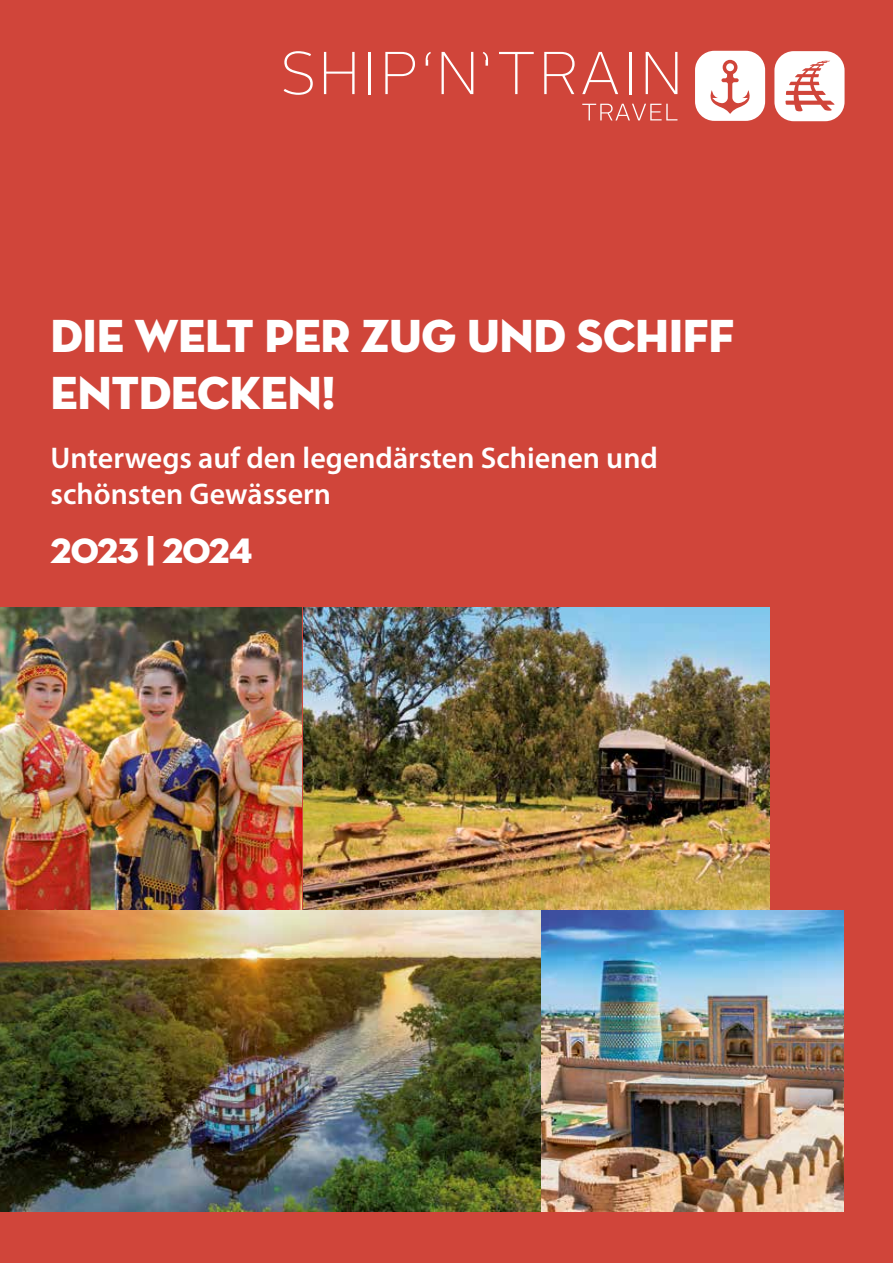
<style>
.page{position:relative;width:893px;height:1263px;background:#d0453a}
.page>*{position:absolute;margin:0;border:0;box-sizing:border-box;transform-origin:0 0}
.t1{font:47.25px/57px "Neutra Disp Titling";letter-spacing:-.01em;color:#fff}
.t2{font:36px "Neutra Disp Titling";letter-spacing:-.025em;color:#fff}
.t3{font:600 30px/36px "Myriad Pro";color:#fff}
</style>
<div class="page">
<img style="left:0;top:608px;width:770px;height:301px">
<img style="left:0;top:910px;width:540px;height:302px">
<img style="left:542px;top:910px;width:301px;height:302px">
<svg style="left:582px;top:104px;width:95px;height:16px"></svg>
<svg style="left:284px;top:51px;width:29px;height:44px"></svg>
<svg style="left:324px;top:52px;width:31px;height:42px"></svg>
<hr style="left:369px;top:52px;width:2px;height:42px;background:#fff">
<svg style="left:385px;top:52px;width:30px;height:42px"></svg>
<svg style="left:426px;top:52px;width:5px;height:14px"></svg>
<svg style="left:442px;top:52px;width:31px;height:42px"></svg>
<svg style="left:483px;top:52px;width:5px;height:14px"></svg>
<svg style="left:499px;top:52px;width:35px;height:42px"></svg>
<svg style="left:544px;top:52px;width:31px;height:42px"></svg>
<svg style="left:582px;top:52px;width:36px;height:42px"></svg>
<hr style="left:629px;top:52px;width:2px;height:42px;background:#fff">
<svg style="left:646px;top:52px;width:31px;height:42px"></svg>
<svg style="left:695px;top:51px;width:70px;height:70px"></svg>
<svg style="left:774px;top:51px;width:70px;height:70px"></svg>
<h1 class="t1" style="left:51px;top:308px;width:685px">DIE WELT PER ZUG UND SCHIFF<br>ENTDECKEN!</h1>
<p class="t3" style="left:51px;top:441px;width:609px">Unterwegs auf den legendärsten Schienen und schönsten Gewässern</p>
<p class="t2" style="left:51px;top:528px;width:204px">2023 | 2024</p>
</div>
